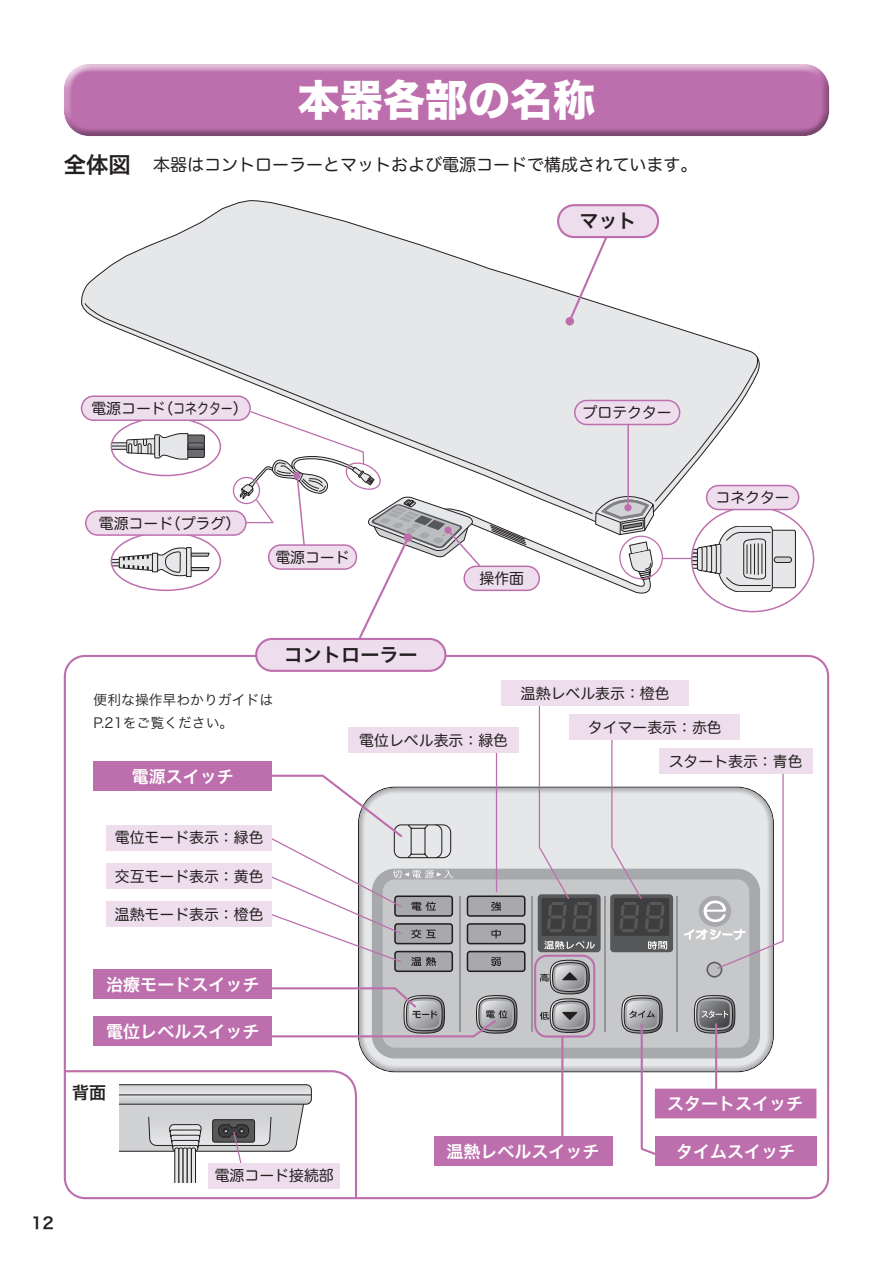
<style>
.page{position:relative;width:893px;height:1263px;background:#fff}
.page>*{position:absolute;margin:0;border:0;box-sizing:border-box;transform-origin:0 0}
.t1{font:42.45px "Hira Kaku Std W8";color:#fff}
.t2{font:19.2px "Hira Kaku Pro W6";color:#231f20}
.t3{font:16.95px "Hira Kaku Pro W6";color:#fff}
.t4{font:16.95px "Hira Maru Pro W4";color:#231f20}
.t5{font:16.95px "Hira Kaku Pro W6";color:#231f20}
.t6{font:15.9px "Hira Kaku Pro W6";color:#231f20}
.t7{font:14.85px "Hira Maru Pro W4";color:#231f20}
.t8{font:13.8px/22.4px "Hira Kaku Pro W3";color:#231f20}
.s1{font-family:"Hira Kaku Pro W6";font-size:22.35px}
</style>
<div class="page">
<div style="left:63px;top:64px;width:768px;height:59px;background:#fff;opacity:.8"></div>
<div style="left:63px;top:71px;width:768px;height:67px;background:#231f20;opacity:.4"></div>
<div style="left:94px;top:1016px;width:178px;height:30px;background:#bd6fad"></div>
<div style="left:365px;top:794px;width:402px;height:271px;background:#e6e7e9;border-radius:30px"></div>
<div style="left:372px;top:869px;width:388px;height:189px;background:#a8a9ad;border-radius:23px"></div>
<div style="left:383px;top:879px;width:366px;height:169px;background:#c7c8ca;border-radius:12px"></div>
<div style="left:538px;top:894px;width:63px;height:58px;background:#57585a;border-radius:4px"></div>
<div style="left:542px;top:898px;width:55px;height:38px;background:#3e3e3f;border-radius:2px"></div>
<svg style="left:394px;top:951px;width:59px;height:21px"></svg>
<div style="left:396px;top:952px;width:55px;height:18px;background:#a8a9ad;border-radius:2px"></div>
<svg style="left:467px;top:895px;width:58px;height:22px"></svg>
<div style="left:468px;top:897px;width:56px;height:18px;background:#a8a9ad;border-radius:2px"></div>
<svg style="left:491px;top:902px;width:10px;height:9px"></svg>
<svg style="left:467px;top:923px;width:58px;height:21px"></svg>
<div style="left:468px;top:925px;width:56px;height:18px;background:#a8a9ad;border-radius:2px"></div>
<svg style="left:491px;top:929px;width:10px;height:9px"></svg>
<svg style="left:467px;top:951px;width:58px;height:21px"></svg>
<div style="left:468px;top:952px;width:56px;height:18px;background:#a8a9ad;border-radius:2px"></div>
<svg style="left:491px;top:957px;width:10px;height:9px"></svg>
<hr style="left:459px;top:896px;width:1px;height:135px;background:#939598">
<hr style="left:531px;top:896px;width:1px;height:135px;background:#939598">
<hr style="left:605px;top:896px;width:1px;height:135px;background:#939598">
<hr style="left:677px;top:896px;width:1px;height:135px;background:#939598">
<svg style="left:540px;top:959px;width:50px;height:74px"></svg>
<svg style="left:544px;top:941px;width:51px;height:8px"></svg>
<div style="left:610px;top:894px;width:63px;height:58px;background:#57585a;border-radius:4px"></div>
<div style="left:614px;top:898px;width:55px;height:38px;background:#3e3e3f;border-radius:2px"></div>
<svg style="left:648px;top:941px;width:19px;height:8px"></svg>
<svg style="left:706px;top:962px;width:16px;height:15px"></svg>
<div style="left:708px;top:963px;width:13px;height:13px;background:#bcbdc0;border-radius:50%"></div>
<div style="left:534px;top:955px;width:61px;height:82px;border:2px solid #bd6fad;border-radius:12px"></div>
<svg style="left:272px;top:986px;width:245px;height:52px"></svg>
<div style="left:94px;top:969px;width:178px;height:30px;background:#bd6fad"></div>
<div style="left:94px;top:761px;width:178px;height:30px;background:#bd6fad"></div>
<svg style="left:265px;top:774px;width:188px;height:192px"></svg>
<div style="left:106px;top:825px;width:166px;height:25px;background:#eeddec"></div>
<div style="left:106px;top:863px;width:166px;height:26px;background:#eeddec"></div>
<div style="left:106px;top:901px;width:166px;height:26px;background:#eeddec"></div>
<hr style="left:496px;top:750px;width:1px;height:141px;background:#bd6fad">
<div style="left:349px;top:727px;width:170px;height:26px;background:#eeddec"></div>
<svg style="left:538px;top:706px;width:54px;height:226px"></svg>
<svg style="left:611px;top:740px;width:53px;height:192px"></svg>
<svg style="left:684px;top:774px;width:100px;height:196px"></svg>
<div style="left:502px;top:680px;width:187px;height:26px;background:#eeddec"></div>
<div style="left:570px;top:714px;width:170px;height:26px;background:#eeddec"></div>
<div style="left:659px;top:748px;width:153px;height:26px;background:#eeddec"></div>
<svg style="left:621px;top:994px;width:195px;height:161px"></svg>
<hr style="left:561px;top:1037px;width:2px;height:103px;background:#bd6fad">
<div style="left:655px;top:1136px;width:161px;height:30px;background:#bd6fad"></div>
<div style="left:434px;top:1136px;width:178px;height:30px;background:#bd6fad"></div>
<svg style="left:63px;top:1069px;width:295px;height:131px"></svg>
<div style="left:208px;top:1163px;width:132px;height:25px;background:#eeddec"></div>
<svg style="left:81px;top:200px;width:678px;height:322px"></svg>
<svg style="left:84px;top:303px;width:674px;height:211px"></svg>
<div style="left:558px;top:205px;width:100px;height:32px;background:#eeddec;border-radius:16px"></div>
<div style="left:557px;top:204px;width:102px;height:34px;border:2px solid #bd6fad;border-radius:16px"></div>
<svg style="left:567px;top:234px;width:42px;height:88px"></svg>
<div style="left:566px;top:317px;width:8px;height:8px;background:#bd6fad;border-radius:50%"></div>
<div style="left:575px;top:400px;width:105px;height:24px;background:#eeddec;border-radius:12px"></div>
<div style="left:574px;top:400px;width:106px;height:25px;border:1px solid #bd6fad;border-radius:12px"></div>
<svg style="left:111px;top:433px;width:94px;height:27px"></svg>
<div style="left:188px;top:443px;width:16px;height:6px;background:#656568"></div>
<div style="left:188px;top:443px;width:17px;height:7px;border:1px solid #231f20"></div>
<div style="left:82px;top:396px;width:168px;height:24px;background:#eeddec;border-radius:12px"></div>
<div style="left:81px;top:395px;width:170px;height:26px;border:1px solid #bd6fad;border-radius:12px"></div>
<svg style="left:111px;top:547px;width:99px;height:43px"></svg>
<svg style="left:152px;top:553px;width:6px;height:19px"></svg>
<div style="left:86px;top:511px;width:160px;height:24px;background:#eeddec;border-radius:12px"></div>
<div style="left:85px;top:510px;width:162px;height:26px;border:1px solid #bd6fad;border-radius:12px"></div>
<div style="left:233px;top:477px;width:27px;height:27px;border:1px solid #bd6fad;border-radius:50%"></div>
<div style="left:256px;top:639px;width:189px;height:32px;background:#eeddec;border-radius:16px"></div>
<div style="left:255px;top:638px;width:191px;height:34px;border:2px solid #bd6fad;border-radius:16px"></div>
<div style="left:707px;top:485px;width:92px;height:24px;background:#eeddec;border-radius:12px"></div>
<div style="left:706px;top:485px;width:93px;height:25px;border:1px solid #bd6fad;border-radius:12px"></div>
<div style="left:619px;top:536px;width:44px;height:43px;border:1px solid #bd6fad;border-radius:50%"></div>
<svg style="left:662px;top:526px;width:134px;height:66px"></svg>
<svg style="left:240px;top:410px;width:415px;height:231px"></svg>
<div style="left:269px;top:545px;width:87px;height:24px;background:#eeddec;border-radius:12px"></div>
<div style="left:268px;top:544px;width:89px;height:26px;border:1px solid #bd6fad;border-radius:12px"></div>
<h1 class="t1" style="left:298px;top:77px;width:299px">本器各部の名称</h1>
<p class="t4" style="left:64px;top:150px;width:635px"><span class="s1">全体図　</span>本器はコントローラーとマットおよび電源コードで構成されています。</p>
<p class="t2" style="left:579px;top:204px;width:59px">マット</p>
<p class="t7" style="left:91px;top:395px;width:158px">電源コード（コネクター）</p>
<p class="t7" style="left:583px;top:400px;width:91px">プロテクター</p>
<p class="t7" style="left:99px;top:510px;width:143px">電源コード（プラグ）</p>
<p class="t7" style="left:275px;top:544px;width:76px">電源コード</p>
<p class="t7" style="left:479px;top:565px;width:46px">操作面</p>
<p class="t7" style="left:715px;top:485px;width:76px">コネクター</p>
<p class="t8" style="left:94px;top:688px;width:181px">便利な操作早わかりガイドは<br>P.21をご覧ください。</p>
<p class="t3" style="left:132px;top:761px;width:104px">電源スイッチ</p>
<p class="t2" style="left:284px;top:637px;width:135px">コントローラー</p>
<p class="t7" style="left:359px;top:727px;width:150px">電位レベル表示：緑色</p>
<p class="t7" style="left:521px;top:680px;width:150px">温熱レベル表示：橙色</p>
<p class="t7" style="left:588px;top:714px;width:135px">タイマー表示：赤色</p>
<p class="t7" style="left:669px;top:748px;width:135px">スタート表示：青色</p>
<p class="t7" style="left:115px;top:825px;width:150px">電位モード表示：緑色</p>
<p class="t7" style="left:115px;top:863px;width:150px">交互モード表示：黄色</p>
<p class="t7" style="left:115px;top:901px;width:150px">温熱モード表示：橙色</p>
<p class="t3" style="left:106px;top:969px;width:155px">治療モードスイッチ</p>
<p class="t3" style="left:106px;top:1016px;width:155px">電位レベルスイッチ</p>
<p class="t5" style="left:72px;top:1077px;width:36px">背面</p>
<p class="t6" style="left:31px;top:1208px;width:24px">12</p>
<p class="t7" style="left:215px;top:1163px;width:121px">電源コード接続部</p>
<p class="t3" style="left:667px;top:1088px;width:138px">スタートスイッチ</p>
<p class="t3" style="left:446px;top:1136px;width:155px">温熱レベルスイッチ</p>
<p class="t3" style="left:676px;top:1136px;width:121px">タイムスイッチ</p>
</div>
